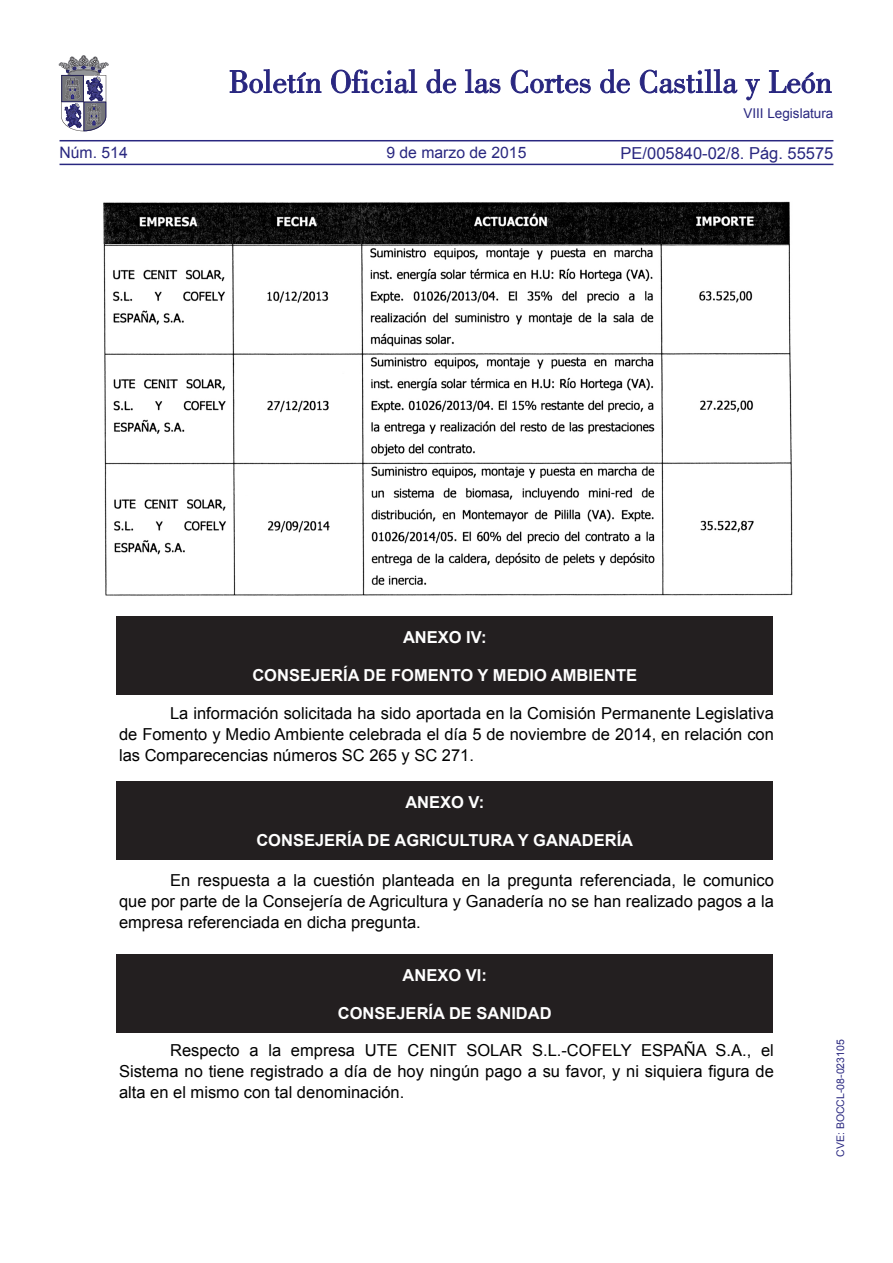
<style>
.page{position:relative;width:893px;height:1263px;background:#fff}
.page>*{position:absolute;margin:0;border:0;box-sizing:border-box;transform-origin:0 0}
.TEXTO_NORMAL{font:16.5px/21px "Arial";color:#000;text-align:justify}
.TEXTO_NORMAL-2{font:700 16.5px "Arial";color:#fff}
.t1{font:16.5px "Arial";color:#292780}
.t2{font:15.75px "Arial";color:#292780}
.t3{font:13.5px "Arial";color:#292780}
.TEXTO_NORMAL-3{font:10.5px "Arial";color:#292780}
</style>
<div class="page">
<hr style="left:60px;top:164px;width:773px;height:1px;background:#292780">
<hr style="left:60px;top:140px;width:773px;height:1px;background:#292780">
<svg style="left:230px;top:69px;width:91px;height:24px"></svg>
<svg style="left:331px;top:69px;width:86px;height:24px"></svg>
<svg style="left:426px;top:69px;width:30px;height:24px"></svg>
<svg style="left:465px;top:69px;width:35px;height:24px"></svg>
<svg style="left:511px;top:70px;width:80px;height:23px"></svg>
<svg style="left:600px;top:69px;width:30px;height:24px"></svg>
<svg style="left:640px;top:69px;width:97px;height:24px"></svg>
<svg style="left:745px;top:79px;width:15px;height:21px"></svg>
<svg style="left:769px;top:70px;width:62px;height:23px"></svg>
<svg style="left:59px;top:55px;width:49px;height:76px"></svg>
<img style="left:103px;top:201px;width:687px;height:44px">
<div style="left:117px;top:781px;width:656px;height:79px;background:#231f20"></div>
<div style="left:117px;top:617px;width:656px;height:78px;background:#231f20"></div>
<img style="left:103px;top:245px;width:690px;height:351px">
<div style="left:117px;top:954px;width:656px;height:79px;background:#231f20"></div>
<p class="t2" style="left:60px;top:142px;width:70px">Núm. 514</p>
<p class="t2" style="left:386px;top:142px;width:142px">9 de marzo de 2015</p>
<p class="t3" style="left:743px;top:105px;width:92px">VIII Legislatura</p>
<p class="t1" style="left:621px;top:142px;width:214px">PE/005840-02/8. Pág. 55575</p>
<p class="TEXTO_NORMAL-2" style="left:403px;top:626px;width:85px">ANEXO IV:</p>
<p class="TEXTO_NORMAL-2" style="left:252px;top:664px;width:386px">CONSEJERÍA DE FOMENTO Y MEDIO AMBIENTE</p>
<p class="TEXTO_NORMAL" style="left:119px;top:703px;width:656px;text-indent:51px">La información solicitada ha sido aportada en la Comisión Permanente Legislativa de Fomento y Medio Ambiente celebrada el día 5 de noviembre de 2014, en relación con las Comparecencias números SC 265 y SC 271.</p>
<p class="TEXTO_NORMAL-2" style="left:405px;top:791px;width:80px">ANEXO V:</p>
<p class="TEXTO_NORMAL-2" style="left:256px;top:829px;width:378px">CONSEJERÍA DE AGRICULTURA Y GANADERÍA</p>
<p class="TEXTO_NORMAL" style="left:119px;top:870px;width:656px;text-indent:51px">En respuesta a la cuestión planteada en la pregunta referenciada, le comunico que por parte de la Consejería de Agricultura y Ganadería no se han realizado pagos a la empresa referenciada en dicha pregunta.</p>
<p class="TEXTO_NORMAL-2" style="left:403px;top:964px;width:86px">ANEXO VI:</p>
<p class="TEXTO_NORMAL-2" style="left:338px;top:1002px;width:215px">CONSEJERÍA DE SANIDAD</p>
<p class="TEXTO_NORMAL" style="left:119px;top:1040px;width:656px;text-indent:51px">Respecto a la empresa UTE CENIT SOLAR S.L.-COFELY ESPAÑA S.A., el Sistema no tiene registrado a día de hoy ningún pago a su favor, y ni siquiera figura de alta en el mismo con tal denominación.</p>
<p class="TEXTO_NORMAL-3" style="left:834px;top:1157px;width:119px;rotate:-90deg">CVE: BOCCL-08-023105</p>
</div>
